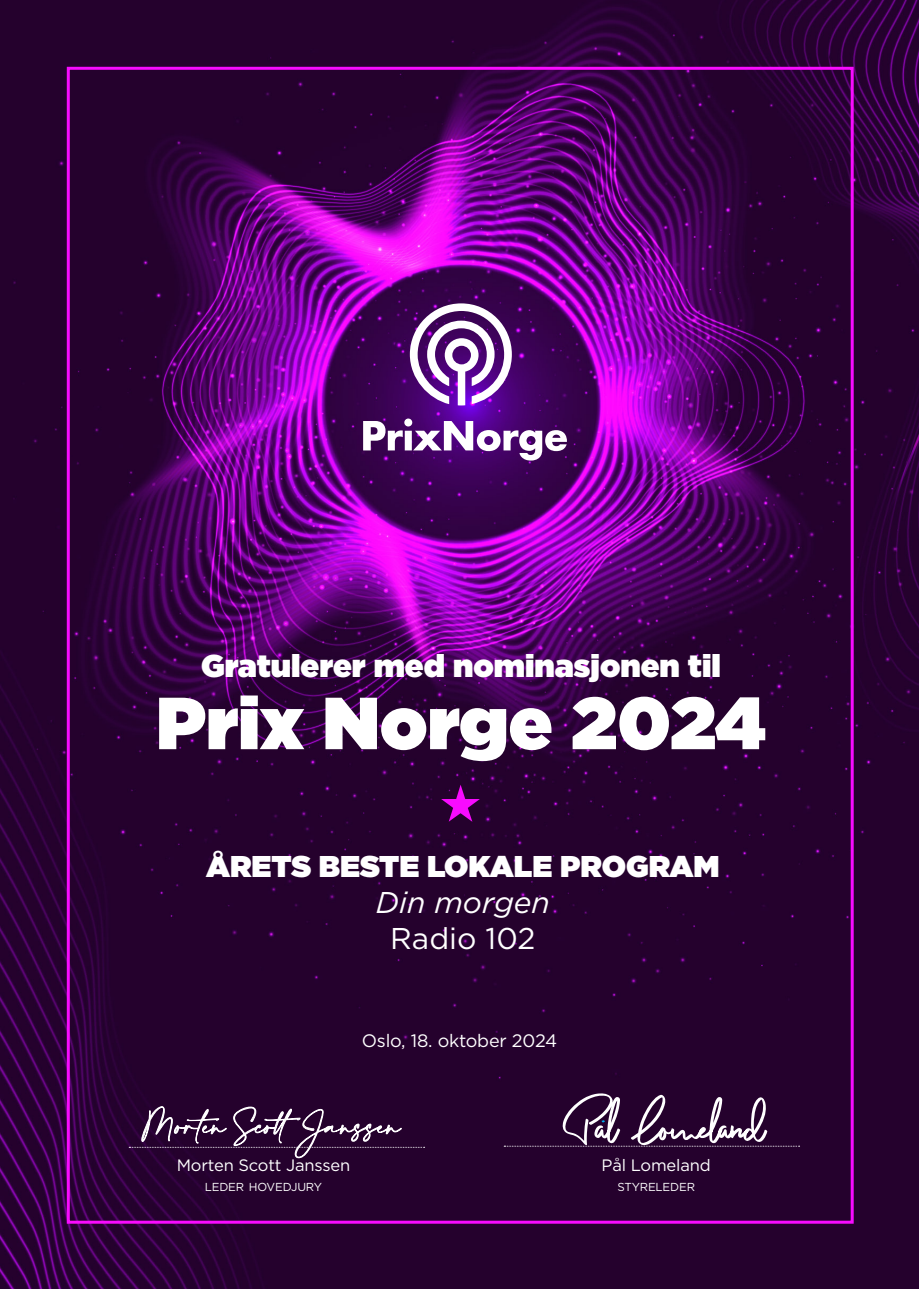
<style>
.page{position:relative;width:919px;height:1289px;background:#fff}
.page>*{position:absolute;margin:0;border:0;box-sizing:border-box;transform-origin:0 0}
.t1{font:900 73.5px "Gotham";color:#fff}
.t2{font:54px "Yearbook CG Filler";color:#f80bff}
.t3{font:900 31.5px "Gotham";color:#fff}
.t4{font:900 30px "Gotham";color:#fff}
.t5{font:italic 30px "Gotham";color:#fff}
.t6{font:30px "Gotham";color:#fff}
.t7{font:18px "Gotham";letter-spacing:-.01em;color:#fff}
.t8{font:16.5px "Gotham";letter-spacing:-.01em;color:#fff}
.t9{font:11.55px "Gotham";letter-spacing:-.015em;color:#fff}
</style>
<div class="page">
<img style="left:0;top:0;width:918px;height:1288px">
<svg style="left:129px;top:1104px;width:295px;height:54px;background:#3e1e45"></svg>
<svg style="left:504px;top:1093px;width:295px;height:53px;background:#43244a"></svg>
<svg style="left:410px;top:303px;width:102px;height:102px"></svg>
<svg style="left:363px;top:418px;width:204px;height:42px"></svg>
<h3 class="t3" style="left:201px;top:643px;width:521px">Gratulerer med nominasjonen til</h3>
<h1 class="t1" style="left:156px;top:670px;width:611px">Prix Norge 2024</h1>
<h2 class="t2" style="left:434px;top:770px;width:55px">H</h2>
<h3 class="t4" style="left:206px;top:845px;width:515px">ÅRETS BESTE LOKALE PROGRAM</h3>
<h3 class="t5" style="left:376px;top:883px;width:175px">Din morgen</h3>
<h3 class="t6" style="left:390px;top:919px;width:147px">Radio 102</h3>
<p class="t7" style="left:362px;top:1029px;width:197px">Oslo, 18. oktober 2024</p>
<p class="t8" style="left:177px;top:1154px;width:175px">Morten Scott Janssen</p>
<p class="t9" style="left:205px;top:1179px;width:119px">LEDER HOVEDJURY</p>
<p class="t8" style="left:601px;top:1154px;width:111px">Pål Lomeland</p>
<p class="t9" style="left:617px;top:1179px;width:79px">STYRELEDER</p>
</div>
